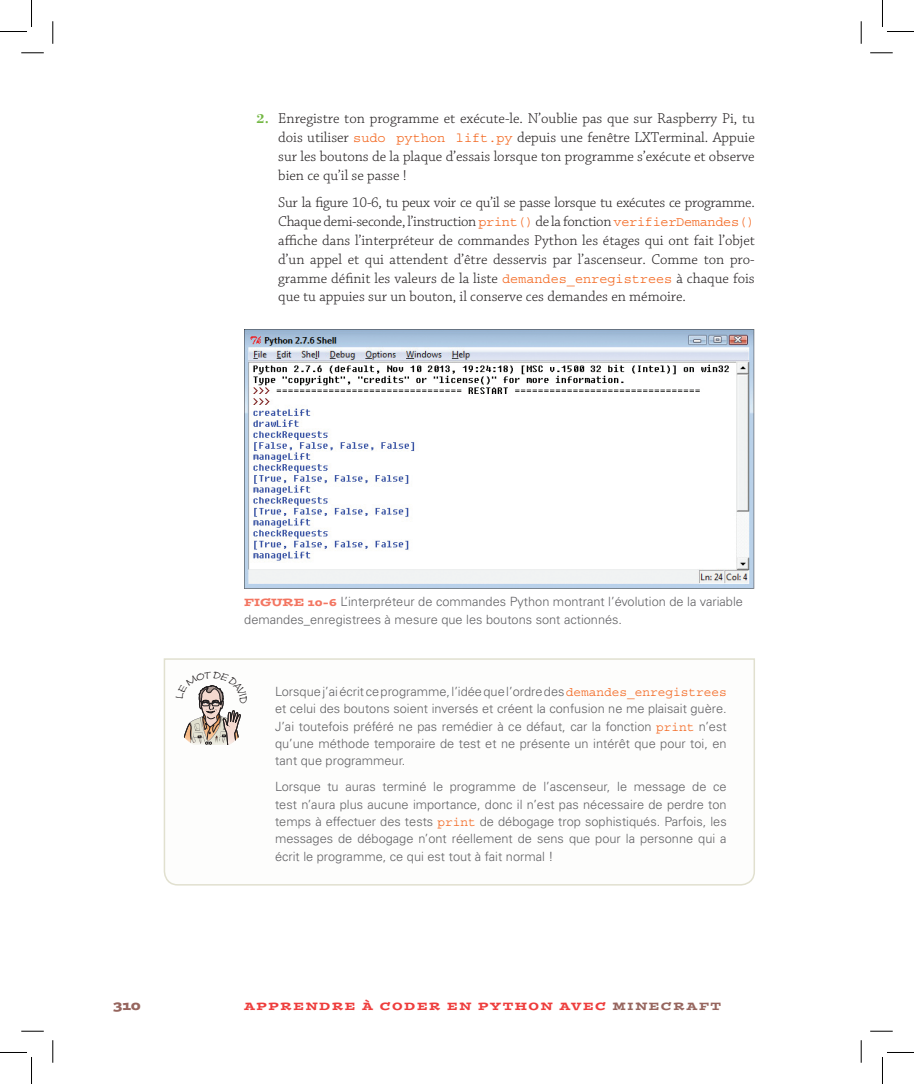
<style>
.page{position:relative;width:914px;height:1084px;background:#fff}
.page>*{position:absolute;margin:0;border:0;box-sizing:border-box;transform-origin:0 0}
.t1{font:300 15px/18.8px "Chaparral Pro";color:#231f20;text-align:justify}
.t2{font:13.5px "Postino Std";color:#96655e}
.t3{font:300 12.75px/17.2px "Univers LT Std";color:#636366;text-align:justify}
.t4{font:10.5px "Postino Std";letter-spacing:.17em;color:#ee3d3c}
.s1{font-family:"Bodoni Std";font-weight:700;font-size:13.5px;color:#73b743}
.s2{font-family:"Courier Std";font-weight:400;font-size:13.5px;color:#f36821}
.s3{font-family:"Postino Std";font-weight:400;font-size:10.5px;color:#f37561}
.s4{font-family:"Courier Std";font-weight:400;color:#f36821}
.s5{color:#96655e}
</style>
<div class="page">
<img style="left:244px;top:330px;width:510px;height:258px">
<svg style="left:163px;top:658px;width:592px;height:228px"></svg>
<svg style="left:21px;top:53px;width:23px;height:1px"></svg>
<svg style="left:870px;top:53px;width:22px;height:1px"></svg>
<svg style="left:21px;top:1030px;width:23px;height:1px"></svg>
<svg style="left:870px;top:1030px;width:22px;height:1px"></svg>
<svg style="left:53px;top:21px;width:1px;height:23px"></svg>
<svg style="left:53px;top:1040px;width:1px;height:22px"></svg>
<svg style="left:860px;top:21px;width:1px;height:23px"></svg>
<svg style="left:860px;top:1040px;width:1px;height:22px"></svg>
<svg style="left:0;top:0;width:32px;height:32px"></svg>
<svg style="left:0;top:1052px;width:32px;height:31px"></svg>
<svg style="left:882px;top:0;width:31px;height:32px"></svg>
<svg style="left:882px;top:1052px;width:31px;height:31px"></svg>
<svg style="left:176px;top:671px;width:71px;height:74px"></svg>
<p class="t1" style="left:278px;top:110px;width:478px;text-indent:-22px"><span class="s1">2.</span> Enregistre ton programme et exécute-le. N’oublie pas que sur Raspberry Pi, tu dois utiliser <span class="s2">sudo python lift.py</span> depuis une fenêtre LXTerminal. Appuie sur les boutons de la plaque d’essais lorsque ton programme s’exécute et observe bien ce qu’il se passe !</p>
<p class="t1" style="left:278px;top:194px;width:478px">Sur la figure 10-6, tu peux voir ce qu’il se passe lorsque tu exécutes ce programme.<br>Chaque demi-seconde, l’instruction <span class="s2">print()</span> de la fonction <span class="s2">verifierDemandes() </span>affiche dans l’interpréteur de commandes Python les étages qui ont fait l’objet d’un appel et qui attendent d’être desservis par l’ascenseur. Comme ton pro&shy;gramme définit les valeurs de la liste <span class="s2">demandes_enregistrees</span> à chaque fois que tu appuies sur un bouton, il conserve ces demandes en mémoire.</p>
<p class="t3" style="left:244px;top:593px;width:500px;line-height:18px"><span class="s3">FIGURE 10-6</span> L’interpréteur de commandes Python montrant l’évolution de la variable demandes_enregistrees à mesure que les boutons sont actionnés.</p>
<p class="t3" style="left:275px;top:683px;width:453px">Lorsque j’ai écrit ce programme, l’idée que l’ordre des <span class="s4">demandes_enregistrees </span>et celui des boutons soient inversés et créent la confusion ne me plaisait guère.<br>J’ai toutefois préféré ne pas remédier à ce défaut, car la fonction <span class="s4">print</span> n’est qu’une méthode temporaire de test et ne présente un intérêt que pour toi, en tant que programmeur.</p>
<p class="t3" style="left:275px;top:778px;width:453px">Lorsque tu auras terminé le programme de l’ascenseur, le message de ce test n’aura plus aucune importance, donc il n’est pas nécessaire de perdre ton temps à effectuer des tests <span class="s4">print</span> de débogage trop sophistiqués. Parfois, les messages de débogage n’ont réellement de sens que pour la personne qui a écrit le programme, ce qui est tout à fait normal !</p>
<p class="t2" style="left:113px;top:996px;width:29px">310</p>
<p class="t4" style="left:244px;top:999px;width:478px">APPRENDRE À CODER EN PYTHON AVEC <span class="s5">MINECRAFT</span></p>
</div>
